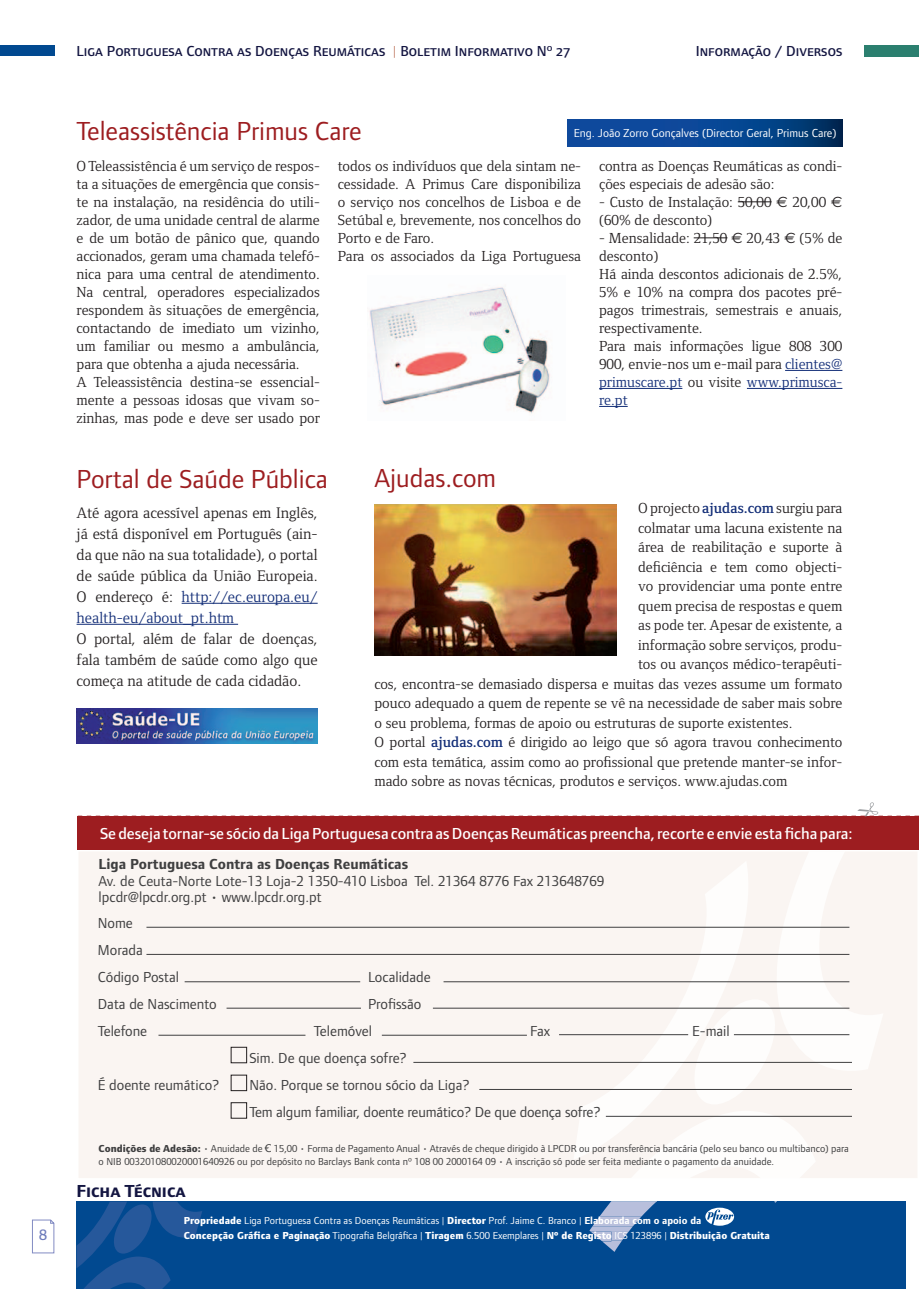
<style>
.page{position:relative;width:919px;height:1289px;background:#fff}
.page>*{position:absolute;margin:0;border:0;box-sizing:border-box;transform-origin:0 0}
.t1{font:27px "Foundry Form Sans";color:#9d1d20}
.t2{font:18px "Foundry Form Sans Bold SC";color:#131541}
.t3{font:500 16.5px "Foundry Form Sans";color:#fff}
.t4{font:16.5px "Foundry Form Sans Medium OSF";color:#6e7cbb}
.t5{font:15.75px/21px "Foundry Form Serif";color:#231f20;text-align:justify}
.t6{font:15px/18px "Foundry Form Serif";color:#231f20}
.t7{font:15px/27px "Foundry Form Sans";color:#3f3f40}
.t8{font:15px "Foundry Form Sans Medium SC";color:#131541}
.t9{font:700 15px "Foundry Form Sans";color:#3f3f40}
.t10{font:12px "Foundry Form Sans";color:#fff}
.t11{font:10.5px/13.5px "Foundry Form Sans";color:#3f3f40}
.t12{font:10.5px/15px "Foundry Form Sans";color:#fff}
.s1{font-family:"Foundry Form Sans Book OSF";color:#c5836e}
.s2{font-family:"Euro Sans"}
.s3{color:#122d77}
.s4{font-weight:600;color:#122d77}
.s5{font-weight:800}
.s6{font-family:"Verdana"}
.s7{font-weight:700}
</style>
<div class="page">
<div style="left:0;top:45px;width:54px;height:11px;background:#014990"></div>
<svg style="left:32px;top:1219px;width:22px;height:34px"></svg>
<div style="left:77px;top:1201px;width:829px;height:87px;background:#014990"></div>
<svg style="left:77px;top:1201px;width:125px;height:87px"></svg>
<div style="left:864px;top:45px;width:54px;height:11px;background:#2b7f6f"></div>
<div style="left:77px;top:849px;width:841px;height:329px;background:#faf5f2"></div>
<svg style="left:589px;top:1110px;width:226px;height:141px"></svg>
<svg style="left:689px;top:849px;width:194px;height:255px"></svg>
<svg style="left:573px;top:860px;width:181px;height:299px;fill:#faf5f2"></svg>
<div style="left:78px;top:816px;width:840px;height:33px;background:#9d1d20"></div>
<svg style="left:78px;top:802px;width:840px;height:14px"></svg>
<hr style="left:146px;top:927px;width:703px;height:1px;background:#3f3f40">
<hr style="left:443px;top:981px;width:406px;height:1px;background:#3f3f40">
<hr style="left:146px;top:954px;width:703px;height:1px;background:#3f3f40">
<hr style="left:733px;top:1034px;width:116px;height:1px;background:#3f3f40">
<hr style="left:226px;top:1007px;width:135px;height:1px;background:#3f3f40">
<hr style="left:433px;top:1007px;width:416px;height:1px;background:#3f3f40">
<hr style="left:185px;top:981px;width:175px;height:1px;background:#3f3f40">
<hr style="left:158px;top:1034px;width:147px;height:1px;background:#3f3f40">
<hr style="left:559px;top:1034px;width:129px;height:1px;background:#3f3f40">
<hr style="left:382px;top:1034px;width:145px;height:1px;background:#3f3f40">
<hr style="left:413px;top:1062px;width:438px;height:1px;background:#3f3f40">
<svg style="left:230px;top:1046px;width:17px;height:72px"></svg>
<hr style="left:479px;top:1089px;width:372px;height:1px;background:#3f3f40">
<hr style="left:605px;top:1116px;width:246px;height:1px;background:#3f3f40">
<hr style="left:785px;top:370px;width:57px;height:1px;background:#122d77">
<hr style="left:599px;top:388px;width:83px;height:1px;background:#122d77">
<hr style="left:746px;top:388px;width:96px;height:1px;background:#122d77">
<svg style="left:599px;top:406px;width:28px;height:1px"></svg>
<hr style="left:737px;top:201px;width:34px;height:1px;background:#231f20">
<hr style="left:693px;top:237px;width:34px;height:1px;background:#231f20">
<img style="left:369px;top:287px;width:181px;height:127px">
<svg style="left:567px;top:119px;width:275px;height:27px;background:#07438d"></svg>
<hr style="left:182px;top:603px;width:135px;height:1px;background:#122d77">
<hr style="left:77px;top:624px;width:161px;height:1px;background:#122d77">
<img style="left:77px;top:708px;width:240px;height:35px">
<img style="left:374px;top:504px;width:243px;height:151px">
<p class="t4" style="left:39px;top:1228px;width:9px">8</p>
<p class="t8" style="left:77px;top:42px;width:495px">Liga Portuguesa Contra as Doenças Reumáticas <span class="s1">|</span> Boletim Informativo Nº 27</p>
<p class="t8" style="left:695px;top:42px;width:148px">Informação / Diversos</p>
<h1 class="t1" style="left:77px;top:121px;width:286px">Teleassistência Primus Care</h1>
<p class="t10" style="left:573px;top:128px;width:264px">Eng. João Zorro Gonçalves (Director Geral, Primus Care)</p>
<p class="t6" style="left:77px;top:158px;width:245px">O Teleassistência é um serviço de respos&shy;ta a situações de emergência que consis&shy;te na instalação, na residência do utili&shy;zador, de uma unidade central de alarme e de um botão de pânico que, quando accionados, geram uma chamada telefó&shy;nica para uma central de atendimento.<br>Na central, operadores especializados respondem às situações de emergência, contactando de imediato um vizinho, um familiar ou mesmo a ambulância, para que obtenha a ajuda necessária.<br>A Teleassistência destina-se essencial&shy;mente a pessoas idosas que vivam so&shy;zinhas, mas pode e deve ser usado por</p>
<p class="t6" style="left:338px;top:158px;width:245px">todos os indivíduos que dela sintam ne&shy;cessidade. A Primus Care disponibiliza o serviço nos concelhos de Lisboa e de Setúbal e, brevemente, nos concelhos do Porto e de Faro.<br>Para os associados da Liga Portuguesa</p>
<p class="t6" style="left:599px;top:158px;width:245px">contra as Doenças Reumáticas as condi&shy;ções especiais de adesão são:</p>
<p class="t6" style="left:599px;top:194px;width:245px">- Custo de Instalação: 50,00 <span class="s2">€</span> 20,00 <span class="s2">€ </span>(60% de desconto)</p>
<p class="t6" style="left:599px;top:230px;width:245px">- Mensalidade: 21,50 <span class="s2">€</span> 20,43 <span class="s2">€</span> (5% de desconto)<br>Há ainda descontos adicionais de 2.5%,<br>5% e 10% na compra dos pacotes pré&shy;pagos trimestrais, semestrais e anuais, respectivamente.<br>Para mais informações ligue 808 300<br>900, envie-nos um e-mail para <span class="s3">clientes@ primuscare.pt</span> ou visite <span class="s3">www.primusca&shy;re.pt</span></p>
<h1 class="t1" style="left:77px;top:469px;width:253px">Portal de Saúde Pública</h1>
<p class="t5" style="left:77px;top:503px;width:242px">Até agora acessível apenas em Inglês, já está disponível em Português (ain&shy;da que não na sua totalidade), o portal de saúde pública da União Europeia.<br>O endereço é: <span class="s3">http://ec.europa.eu/ health-eu/about_pt.htm</span></p>
<p class="t5" style="left:77px;top:629px;width:242px">O portal, além de falar de doenças, fala também de saúde como algo que começa na atitude de cada cidadão.</p>
<h1 class="t1" style="left:374px;top:468px;width:123px">Ajudas.com</h1>
<p class="t6" style="left:638px;top:500px;width:206px">O projecto <span class="s4">ajudas.com</span> surgiu para</p>
<p class="t6" style="left:638px;top:520px;width:206px">colmatar uma lacuna existente na</p>
<p class="t6" style="left:638px;top:539px;width:206px">área de reabilitação e suporte à</p>
<p class="t6" style="left:638px;top:559px;width:206px">deficiência e tem como objecti-</p>
<p class="t6" style="left:638px;top:578px;width:206px">vo providenciar uma ponte entre</p>
<p class="t6" style="left:638px;top:598px;width:206px">quem precisa de respostas e quem</p>
<p class="t6" style="left:638px;top:617px;width:206px">as pode ter. Apesar de existente, a</p>
<p class="t6" style="left:638px;top:637px;width:206px">informação sobre serviços, produ-</p>
<p class="t6" style="left:638px;top:656px;width:206px">tos ou avanços médico-terapêuti-</p>
<p class="t6" style="left:374px;top:676px;width:469px">cos, encontra-se demasiado dispersa e muitas das vezes assume um formato</p>
<p class="t6" style="left:374px;top:695px;width:469px">pouco adequado a quem de repente se vê na necessidade de saber mais sobre</p>
<p class="t6" style="left:374px;top:715px;width:419px">o seu problema, formas de apoio ou estruturas de suporte existentes.</p>
<p class="t6" style="left:374px;top:734px;width:469px">O portal <span class="s4">ajudas.com</span> é dirigido ao leigo que só agora travou conhecimento</p>
<p class="t6" style="left:374px;top:754px;width:469px">com esta temática, assim como ao profissional que pretende manter-se infor-</p>
<p class="t6" style="left:374px;top:773px;width:414px">mado sobre as novas técnicas, produtos e serviços. www.ajudas.com</p>
<p class="t3" style="left:100px;top:827px;width:754px">Se deseja tornar-se sócio da Liga Portuguesa contra as Doenças Reumáticas preencha, recorte e envie esta ficha para:</p>
<p class="t9" style="left:99px;top:858px;width:311px">Liga Portuguesa Contra as Doenças Reumáticas</p>
<p class="t7" style="left:99px;top:873px;width:507px;line-height:16.5px">Av. de Ceuta-Norte Lote-13 Loja-2 1350-410 Lisboa Tel. 21364 8776 Fax 213648769 lpcdr@lpcdr.org.pt • www.lpcdr.org.pt</p>
<p class="t7" style="left:98px;top:910px;width:83px">Nome<br>Morada<br>Código Postal</p>
<p class="t7" style="left:368px;top:964px;width:64px">Localidade</p>
<p class="t7" style="left:98px;top:991px;width:120px">Data de Nascimento</p>
<p class="t7" style="left:368px;top:991px;width:55px">Profissão</p>
<p class="t7" style="left:98px;top:1018px;width:51px">Telefone</p>
<p class="t7" style="left:314px;top:1018px;width:60px">Telemóvel</p>
<p class="t7" style="left:530px;top:1018px;width:21px">Fax</p>
<p class="t7" style="left:692px;top:1018px;width:39px">E-mail</p>
<p class="t7" style="left:249px;top:1045px;width:159px">Sim. De que doença sofre?</p>
<p class="t7" style="left:98px;top:1072px;width:123px">É doente reumático?</p>
<p class="t7" style="left:249px;top:1072px;width:352px">Não. Porque se tornou sócio da Liga?<br>Tem algum familiar, doente reumático? De que doença sofre?</p>
<p class="t11" style="left:99px;top:1142px;width:751px"><span class="s5">Condições de Adesão:</span> • Anuidade de <span class="s6">€</span> 15,00 • Forma de Pagamento Anual • Através de cheque dirigido à LPCDR ou por transferência bancária (pelo seu banco ou multibanco) para o NIB 003201080020001640926 ou por depósito no Barclays Bank conta nº 108 00 2000164 09 • A inscrição só pode ser feita mediante o pagamento da anuidade.</p>
<p class="t2" style="left:77px;top:1180px;width:111px">Ficha Técnica</p>
<p class="t12" style="left:184px;top:1213px;width:587px"><span class="s5">Propriedade</span> Liga Portuguesa Contra as Doenças Reumáticas | <span class="s5">Director</span> Prof. Jaime C. Branco | <span class="s7">Elaborada com o apoio da<br></span><span class="s5">Concepção Gráfica e Paginação</span> Tipografia Belgráfica | <span class="s5">Tiragem</span> 6.500 Exemplares | <span class="s5">Nº de Registo</span> ICS 123896 | <span class="s5">Distribuição Gratuita</span></p>
</div>
